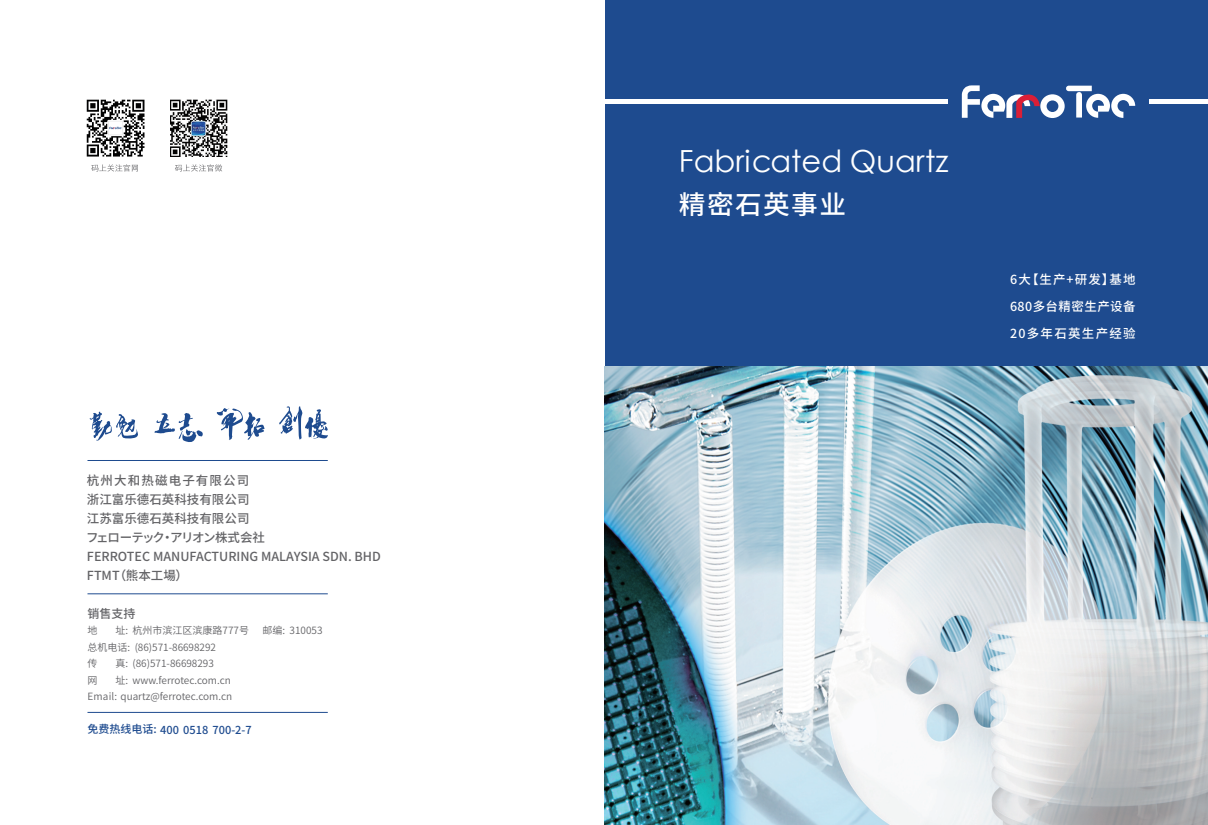
<style>
.page{position:relative;width:1208px;height:825px;background:#fff}
.page>*{position:absolute;margin:0;border:0;box-sizing:border-box;transform-origin:0 0}
.t1{font:30.5px "ST Xihei";color:#fff}
.t2{font:500 26px "Source Han Sans CN";letter-spacing:.05em;color:#fff}
.t3{font:500 12.5px/19px "Source Han Sans CN";color:#636366}
.t4{font:500 12.5px/27px "Source Han Sans CN";letter-spacing:.09em;color:#fff;text-align:justify}
.t5{font:500 12px "Source Han Sans CN";color:#636366}
.t6{font:500 11px "Source Han Sans CN";color:#1e4b8f}
.t7{font:10px/16.5px "Source Han Sans CN";color:#636366}
</style>
<div class="page">
<hr style="left:87px;top:460px;width:241px;height:1px;background:#1e4b8f">
<hr style="left:87px;top:712px;width:241px;height:1px;background:#1e4b8f">
<hr style="left:87px;top:593px;width:241px;height:1px;background:#1e4b8f">
<div style="left:605px;top:0;width:602px;height:367px;background:#1e4b8f"></div>
<svg style="left:961px;top:85px;width:174px;height:33px"></svg>
<div style="left:604px;top:99px;width:344px;height:5px;background:#fff"></div>
<div style="left:1149px;top:99px;width:59px;height:5px;background:#fff"></div>
<svg style="left:154px;top:413px;width:49px;height:29px"></svg>
<svg style="left:90px;top:412px;width:48px;height:29px"></svg>
<svg style="left:279px;top:406px;width:49px;height:33px"></svg>
<svg style="left:217px;top:408px;width:48px;height:32px"></svg>
<img style="left:605px;top:367px;width:603px;height:458px">
<img style="left:87px;top:99px;width:57px;height:58px">
<svg style="left:91px;top:164px;width:47px;height:8px"></svg>
<svg style="left:175px;top:164px;width:47px;height:8px"></svg>
<img style="left:170px;top:100px;width:57px;height:57px">
<p class="t3" style="left:86px;top:471px;width:296px">杭州大和热磁电子有限公司<br>浙江富乐德石英科技有限公司<br>江苏富乐德石英科技有限公司<br>フェローテック・アリオン株式会社<br>FERROTEC MANUFACTURING MALAYSIA SDN. BHD<br>FTMT（熊本工場）</p>
<p class="t5" style="left:87px;top:607px;width:49px">销售支持</p>
<p class="t7" style="left:87px;top:623px;width:11px">地</p>
<p class="t7" style="left:115px;top:623px;width:135px">址: 杭州市滨江区滨康路777号</p>
<p class="t7" style="left:262px;top:623px;width:62px">邮编: 310053</p>
<p class="t7" style="left:87px;top:639px;width:130px">总机电话: (86)571-86698292传</p>
<p class="t7" style="left:115px;top:656px;width:100px">真: (86)571-86698293</p>
<p class="t7" style="left:87px;top:672px;width:146px;text-align:right">址: www.ferrotec.com.cn<br>Email: quartz@ferrotec.com.cn</p>
<p class="t7" style="left:87px;top:672px;width:11px">网</p>
<p class="t6" style="left:87px;top:724px;width:166px">免费热线电话: 400 0518 700-2-7</p>
<h1 class="t1" style="left:679px;top:140px;width:271px">Fabricated Quartz</h1>
<h2 class="t2" style="left:679px;top:190px;width:169px">精密石英事业</h2>
<p class="t4" style="left:1010px;top:266px;width:127px">6大【生产+研发】基地680多台精密生产设备20多年石英生产经验</p>
</div>
